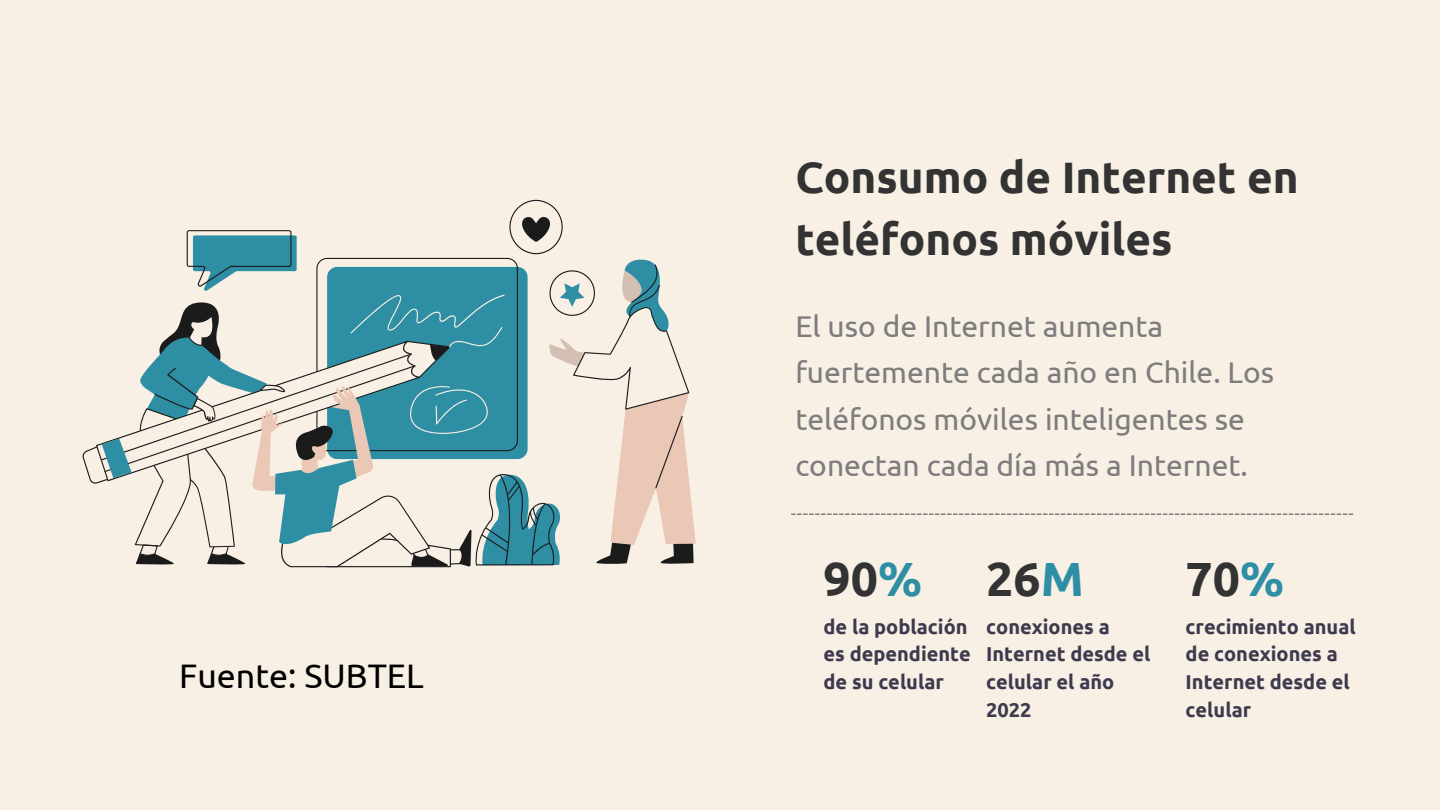
<style>
.page{position:relative;width:1440px;height:810px;background:#f8efe5}
.page>*{position:absolute;margin:0;border:0;box-sizing:border-box;transform-origin:0 0}
.t1{font:700 48px "Ubuntu";color:#333}
.t2{font:700 44px/61.5px "Ubuntu";color:#333}
.t3{font:34px "Ubuntu";color:#000}
.t4{font:30px/46.5px "Ubuntu";color:#7d7d7d}
.t5{font:700 20px/27.8px "Ubuntu";color:#3e3a4e}
.s1{color:#2d8ea4}
</style>
<div class="page">
<svg style="left:83px;top:200px;width:613px;height:367px"></svg>
<svg style="left:791px;top:514px;width:562px;height:1px"></svg>
<p class="t3" style="left:179px;top:656px;width:246px">Fuente: SUBTEL</p>
<p class="t2" style="left:795px;top:146px;width:505px">Consumo de Internet en teléfonos móviles</p>
<p class="t4" style="left:795px;top:303px;width:480px">El uso de Internet aumenta fuertemente cada año en Chile. Los teléfonos móviles inteligentes se conectan cada día más a Internet.</p>
<p class="t1" style="left:824px;top:552px;width:100px">90<span class="s1">%</span></p>
<p class="t1" style="left:986px;top:552px;width:99px">26<span class="s1">M</span></p>
<p class="t1" style="left:1186px;top:552px;width:100px">70<span class="s1">%</span></p>
<p class="t5" style="left:824px;top:612px;width:149px">de la población es dependiente de su celular</p>
<p class="t5" style="left:986px;top:612px;width:166px">conexiones a<br>Internet desde el celular el año<br>2022</p>
<p class="t5" style="left:1186px;top:612px;width:172px">crecimiento anual de conexiones a<br>Internet desde el celular</p>
</div>
